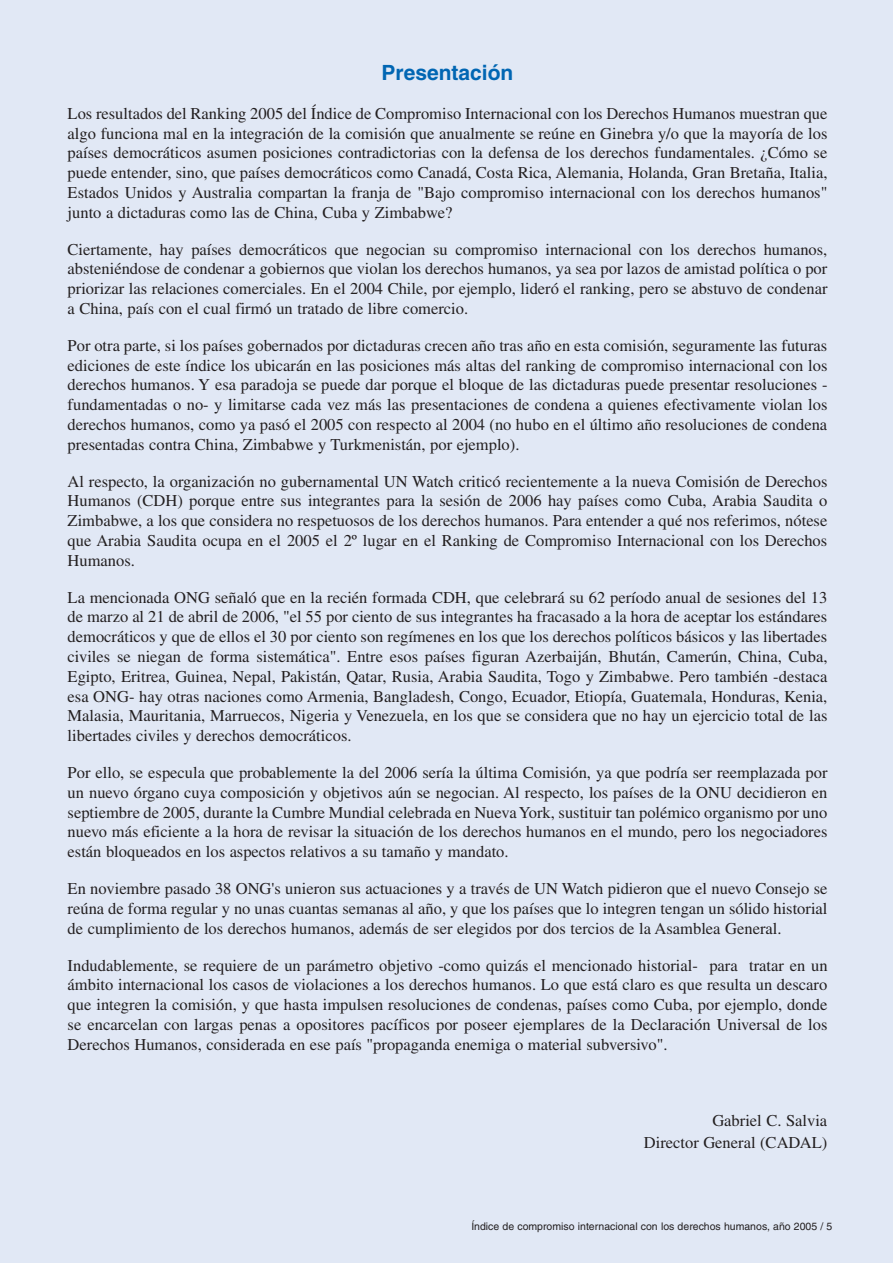
<style>
.page{position:relative;width:893px;height:1263px;background:#e1e8f5}
.page>*{position:absolute;margin:0;border:0;box-sizing:border-box;transform-origin:0 0}
.t1{font:700 21px "Helvetica";color:#0166b3}
.t2{font:16.5px/19.8px "Times";color:#231f20;text-align:justify}
.t3{font:10.5px "Helvetica";color:#231f20}
</style>
<div class="page">
<p class="t1" style="left:381px;top:65px;width:133px">Presentación</p>
<p class="t2" style="left:68px;top:105px;width:761px">Los resultados del Ranking 2005 del Índice de Compromiso Internacional con los Derechos Humanos muestran que algo funciona mal en la integración de la comisión que anualmente se reúne en Ginebra y/o que la mayoría de los países democráticos asumen posiciones contradictorias con la defensa de los derechos fundamentales. ¿Cómo se puede entender, sino, que países democráticos como Canadá, Costa Rica, Alemania, Holanda, Gran Bretaña, Italia, Estados Unidos y Australia compartan la franja de "Bajo compromiso internacional con los derechos humanos" junto a dictaduras como las de China, Cuba y Zimbabwe?</p>
<p class="t2" style="left:68px;top:241px;width:761px">Ciertamente, hay países democráticos que negocian su compromiso internacional con los derechos humanos, absteniéndose de condenar a gobiernos que violan los derechos humanos, ya sea por lazos de amistad política o por priorizar las relaciones comerciales. En el 2004 Chile, por ejemplo, lideró el ranking, pero se abstuvo de condenar a China, país con el cual firmó un tratado de libre comercio.</p>
<p class="t2" style="left:68px;top:337px;width:761px">Por otra parte, si los países gobernados por dictaduras crecen año tras año en esta comisión, seguramente las futuras ediciones de este índice los ubicarán en las posiciones más altas del ranking de compromiso internacional con los derechos humanos. Y esa paradoja se puede dar porque el bloque de las dictaduras puede presentar resoluciones - fundamentadas o no- y limitarse cada vez más las presentaciones de condena a quienes efectivamente violan los derechos humanos, como ya pasó el 2005 con respecto al 2004 (no hubo en el último año resoluciones de condena presentadas contra China, Zimbabwe y Turkmenistán, por ejemplo).</p>
<p class="t2" style="left:68px;top:473px;width:761px">Al respecto, la organización no gubernamental UN Watch criticó recientemente a la nueva Comisión de Derechos Humanos (CDH) porque entre sus integrantes para la sesión de 2006 hay países como Cuba, Arabia Saudita o Zimbabwe, a los que considera no respetuosos de los derechos humanos. Para entender a qué nos referimos, nótese que Arabia Saudita ocupa en el 2005 el 2º lugar en el Ranking de Compromiso Internacional con los Derechos Humanos.</p>
<p class="t2" style="left:68px;top:589px;width:761px">La mencionada ONG señaló que en la recién formada CDH, que celebrará su 62 período anual de sesiones del 13 de marzo al 21 de abril de 2006, "el 55 por ciento de sus integrantes ha fracasado a la hora de aceptar los estándares democráticos y que de ellos el 30 por ciento son regímenes en los que los derechos políticos básicos y las libertades civiles se niegan de forma sistemática". Entre esos países figuran Azerbaiján, Bhután, Camerún, China, Cuba, Egipto, Eritrea, Guinea, Nepal, Pakistán, Qatar, Rusia, Arabia Saudita, Togo y Zimbabwe. Pero también -destaca esa ONG- hay otras naciones como Armenia, Bangladesh, Congo, Ecuador, Etiopía, Guatemala, Honduras, Kenia, Malasia, Mauritania, Marruecos, Nigeria y Venezuela, en los que se considera que no hay un ejercicio total de las libertades civiles y derechos democráticos.</p>
<p class="t2" style="left:68px;top:764px;width:761px">Por ello, se especula que probablemente la del 2006 sería la última Comisión, ya que podría ser reemplazada por un nuevo órgano cuya composición y objetivos aún se negocian. Al respecto, los países de la ONU decidieron en septiembre de 2005, durante la Cumbre Mundial celebrada en Nueva York, sustituir tan polémico organismo por uno nuevo más eficiente a la hora de revisar la situación de los derechos humanos en el mundo, pero los negociadores están bloqueados en los aspectos relativos a su tamaño y mandato.</p>
<p class="t2" style="left:68px;top:880px;width:761px">En noviembre pasado 38 ONG's unieron sus actuaciones y a través de UN Watch pidieron que el nuevo Consejo se reúna de forma regular y no unas cuantas semanas al año, y que los países que lo integren tengan un sólido historial de cumplimiento de los derechos humanos, además de ser elegidos por dos tercios de la Asamblea General.</p>
<p class="t2" style="left:68px;top:957px;width:761px">Indudablemente, se requiere de un parámetro objetivo -como quizás el mencionado historial- para tratar en un ámbito internacional los casos de violaciones a los derechos humanos. Lo que está claro es que resulta un descaro que integren la comisión, y que hasta impulsen resoluciones de condenas, países como Cuba, por ejemplo, donde se encarcelan con largas penas a opositores pacíficos por poseer ejemplares de la Declaración Universal de los Derechos Humanos, considerada en ese país "propaganda enemiga o material subversivo".</p>
<p class="t2" style="left:644px;top:1111px;width:185px;line-height:21.5px;text-align:right">Gabriel C. Salvia<br>Director General (CADAL)</p>
<p class="t3" style="left:471px;top:1222px;width:363px">Índice de compromiso internacional con los derechos humanos, año 2005 / 5</p>
</div>
